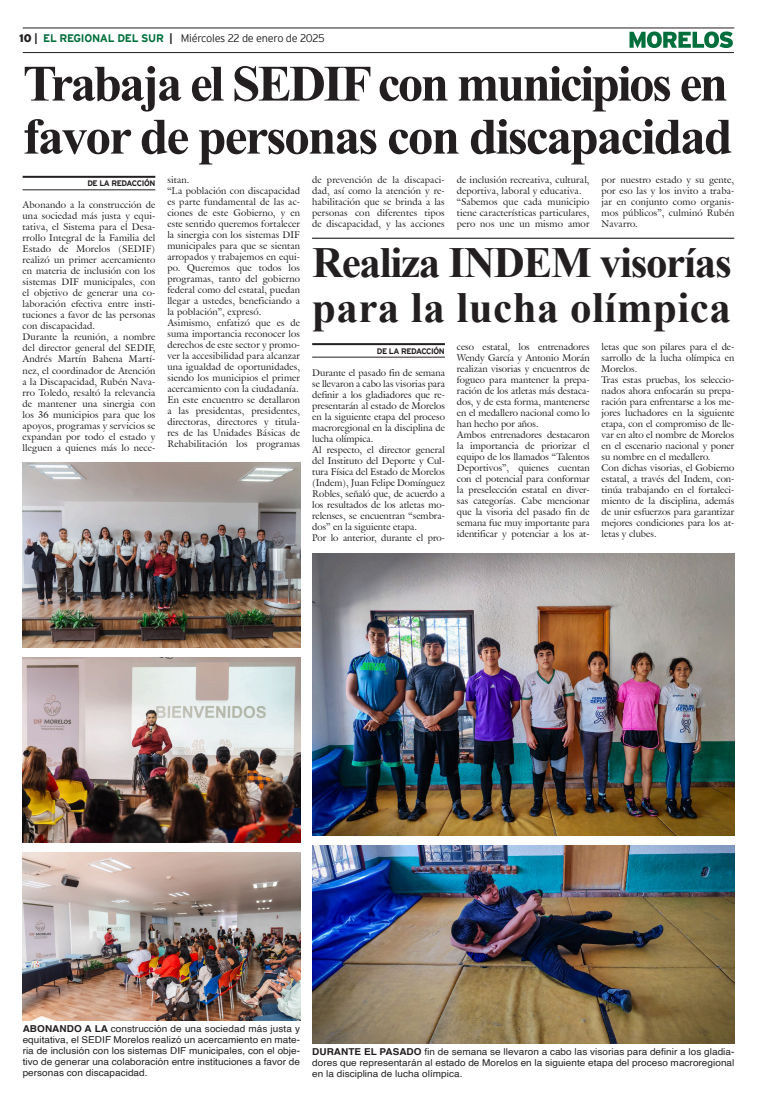
<style>
.page{position:relative;width:757px;height:1106px;background:#fff}
.page>*{position:absolute;margin:0;border:0;box-sizing:border-box;transform-origin:0 0}
.Cabeza_01{font:700 51px "Times New Roman";letter-spacing:-.04em;color:#231f20}
.Cabeza_03{font:700 43px "Times New Roman";letter-spacing:-.03em;color:#231f20}
.Cabeza_03-2{font:700 43px "Times New Roman";letter-spacing:.01em;color:#231f20}
.t1{font:300 11px "Interstate";letter-spacing:-.025em;color:#231f20}
.t2{font:9.5px/11px "Galliard IT Cby BT";letter-spacing:.015em;color:#231f20;text-align:justify}
.Pie_de_foto{font:9.5px/11px "Helvetica";letter-spacing:.005em;color:#231f20;text-align:justify;scale:1.05 1}
.t3{font:700 8px "Interstate";letter-spacing:-.05em;color:#231f20}
.s1{font-weight:900}
.s2{font-weight:700}
.s3{font-weight:700;color:#006f3c}
</style>
<div class="page">
<hr style="left:23px;top:28px;width:711px;height:1px;background:#231f20">
<hr style="left:23px;top:52px;width:711px;height:1px;background:#231f20">
<svg style="left:629px;top:31px;width:104px;height:17px"></svg>
<hr style="left:23px;top:176px;width:132px;height:2px;background:#231f20">
<hr style="left:23px;top:189px;width:132px;height:1px;background:#231f20">
<hr style="left:312px;top:343px;width:133px;height:2px;background:#231f20">
<hr style="left:312px;top:357px;width:133px;height:1px;background:#231f20">
<hr style="left:312px;top:238px;width:422px;height:1px;background:#000">
<img style="left:23px;top:462px;width:277px;height:185px">
<img style="left:23px;top:658px;width:277px;height:184px">
<img style="left:23px;top:852px;width:277px;height:168px">
<img style="left:312px;top:553px;width:422px;height:282px">
<img style="left:312px;top:845px;width:422px;height:198px">
<p class="t1" style="left:19px;top:32px;width:307px"><span class="s1">10</span> <span class="s2">|</span> <span class="s3">EL REGIONAL DEL SUR</span> <span class="s2">|</span> Miércoles 22 de enero de 2025</p>
<p class="Cabeza_01" style="left:23px;top:47px;width:706px">Trabaja el SEDIF con municipios en</p>
<p class="Cabeza_01" style="left:23px;top:100px;width:711px">favor de personas con discapacidad</p>
<p class="t3" style="left:87px;top:179px;width:69px">DE LA REDACCIÓN</p>
<p class="t2" style="left:312px;top:174px;width:134px">de prevención de la discapaci&shy;dad, así como la atención y re&shy;habilitación que se brinda a las personas con diferentes tipos de discapacidad, y las acciones</p>
<p class="t2" style="left:457px;top:174px;width:134px">de inclusión recreativa, cultural, deportiva, laboral y educativa.</p>
<p class="t2" style="left:601px;top:174px;width:134px">por nuestro estado y su gente, por eso las y los invito a traba&shy;jar en conjunto como organis&shy;mos públicos”, culminó Rubén Navarro.</p>
<p class="Cabeza_03" style="left:312px;top:231px;width:421px">Realiza INDEM visorías</p>
<p class="Cabeza_03-2" style="left:312px;top:276px;width:420px">para la lucha olímpica</p>
<p class="t3" style="left:377px;top:346px;width:69px">DE LA REDACCIÓN</p>
<p class="t2" style="left:167px;top:174px;width:24px">sitan.</p>
<p class="t2" style="left:167px;top:185px;width:134px">“La población con discapacidad es parte fundamental de las ac&shy;ciones de este Gobierno, y en este sentido queremos fortalecer la sinergia con los sistemas DIF municipales para que se sientan arropados y trabajemos en equi&shy;po. Queremos que todos los programas, tanto del gobierno federal como del estatal, puedan llegar a ustedes, beneficiando a la población”, expresó.</p>
<p class="t2" style="left:167px;top:317px;width:134px">Asimismo, enfatizó que es de suma importancia reconocer los derechos de este sector y promo&shy;ver la accesibilidad para alcanzar una igualdad de oportunidades, siendo los municipios el primer acercamiento con la ciudadanía.</p>
<p class="t2" style="left:167px;top:394px;width:134px">En este encuentro se detallaron a las presidentas, presidentes, directoras, directores y titula&shy;res de las Unidades Básicas de Rehabilitación los programas</p>
<p class="t2" style="left:457px;top:196px;width:134px">“Sabemos que cada municipio tiene características particulares, pero nos une un mismo amor</p>
<p class="t2" style="left:23px;top:199px;width:134px">Abonando a la construcción de una sociedad más justa y equi&shy;tativa, el Sistema para el Desa&shy;rrollo Integral de la Familia del Estado de Morelos (SEDIF) realizó un primer acercamiento en materia de inclusión con los sistemas DIF municipales, con el objetivo de generar una co&shy;laboración efectiva entre insti&shy;tuciones a favor de las personas con discapacidad.</p>
<p class="t2" style="left:23px;top:331px;width:134px">Durante la reunión, a nombre del director general del SEDIF, Andrés Martín Bahena Martí&shy;nez, el coordinador de Atención a la Discapacidad, Rubén Nava&shy;rro Toledo, resaltó la relevancia de mantener una sinergia con los 36 municipios para que los apoyos, programas y servicios se expandan por todo el estado y lleguen a quienes más lo nece-</p>
<p class="t2" style="left:457px;top:341px;width:134px">ceso estatal, los entrenadores Wendy García y Antonio Morán realizan visorias y encuentros de fogueo para mantener la prepa&shy;ración de los atletas más destaca&shy;dos, y de esta forma, mantenerse en el medallero nacional como lo han hecho por años.</p>
<p class="t2" style="left:457px;top:429px;width:134px">Ambos entrenadores destacaron la importancia de priorizar el equipo de los llamados “Talentos Deportivos”, quienes cuentan con el potencial para conformar la preselección estatal en diver&shy;sas categorías. Cabe mencionar que la visoria del pasado fin de semana fue muy importante para identificar y potenciar a los at-</p>
<p class="t2" style="left:602px;top:341px;width:134px">letas que son pilares para el de&shy;sarrollo de la lucha olímpica en Morelos.</p>
<p class="t2" style="left:602px;top:374px;width:134px">Tras estas pruebas, los seleccio&shy;nados ahora enfocarán su prepa&shy;ración para enfrentarse a los me&shy;jores luchadores en la siguiente etapa, con el compromiso de lle&shy;var en alto el nombre de Morelos en el escenario nacional y poner su nombre en el medallero.</p>
<p class="t2" style="left:602px;top:462px;width:134px">Con dichas visorias, el Gobierno estatal, a través del Indem, con&shy;tinúa trabajando en el fortaleci&shy;miento de la disciplina, además de unir esfuerzos para garantizar mejores condiciones para los at&shy;letas y clubes.</p>
<p class="t2" style="left:312px;top:367px;width:134px">Durante el pasado fin de semana se llevaron a cabo las visorias para definir a los gladiadores que re&shy;presentarán al estado de Morelos en la siguiente etapa del proceso macroregional en la disciplina de lucha olímpica.</p>
<p class="t2" style="left:312px;top:444px;width:134px">Al respecto, el director general del Instituto del Deporte y Cul&shy;tura Física del Estado de Morelos (Indem), Juan Felipe Domínguez Robles, señaló que, de acuerdo a los resultados de los atletas mo&shy;relenses, se encuentran “sembra&shy;dos” en la siguiente etapa.</p>
<p class="t2" style="left:312px;top:532px;width:134px">Por lo anterior, durante el pro-</p>
<p class="Pie_de_foto" style="left:23px;top:1023px;width:266px"><span class="s2">ABONANDO A LA</span> construcción de una sociedad más justa y equitativa, el SEDIF Morelos realizó un acercamiento en mate&shy;ria de inclusión con los sistemas DIF municipales, con el obje&shy;tivo de generar una colaboración entre instituciones a favor de personas con discapacidad.</p>
<p class="Pie_de_foto" style="left:312px;top:1046px;width:404px"><span class="s2">DURANTE EL PASADO</span> fin de semana se llevaron a cabo las visorias para definir a los gladia&shy;dores que representarán al estado de Morelos en la siguiente etapa del proceso macroregional en la disciplina de lucha olímpica.</p>
</div>
